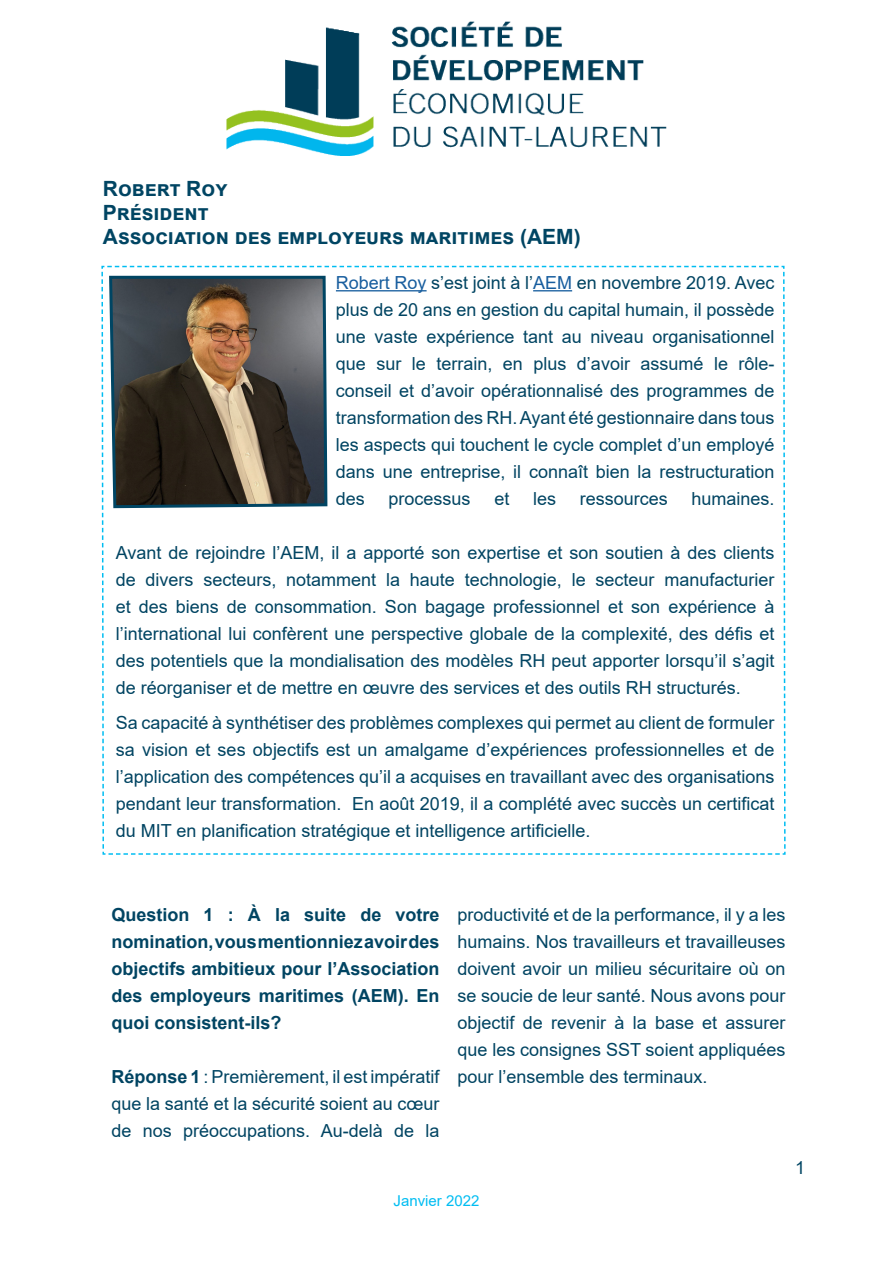
<style>
.page{position:relative;width:893px;height:1263px;background:#fff}
.page>*{position:absolute;margin:0;border:0;box-sizing:border-box;transform-origin:0 0}
.t1{font:700 21px "Arial";color:#004563}
.t2{font:18px/27px "Arial";color:#004462;text-align:justify}
.t3{font:700 18px/27px "Arial";color:#004462;text-align:justify}
.t4{font:18px "Arial";color:#004563}
.t5{font:15px "Arial";color:#00bdf2}
.s1{color:#175d9e}
.s2{font-weight:700}
</style>
<div class="page">
<img style="left:226px;top:21px;width:440px;height:134px">
<svg style="left:101px;top:265px;width:685px;height:590px"></svg>
<svg style="left:108px;top:274px;width:221px;height:236px;background:#5f5851"></svg>
<p class="t1" style="left:103px;top:174px;width:126px">Robert Roy</p>
<p class="t1" style="left:103px;top:198px;width:107px">Président</p>
<p class="t1" style="left:103px;top:222px;width:479px">Association des employeurs maritimes (AEM)</p>
<p class="t2" style="left:336px;top:269px;width:440px"><span class="s1">Robert Roy</span> s’est joint à l’<span class="s1">AEM</span> en novembre 2019. Avec plus de 20 ans en gestion du capital humain, il possède une vaste expérience tant au niveau organisationnel que sur le terrain, en plus d’avoir assumé le rôle&shy;conseil et d’avoir opérationnalisé des programmes de transformation des RH. Ayant été gestionnaire dans tous les aspects qui touchent le cycle complet d’un employé dans une entreprise, il connaît bien la restructuration des</p>
<p class="t2" style="left:389px;top:485px;width:84px">processus</p>
<p class="t2" style="left:494px;top:485px;width:17px">et</p>
<p class="t2" style="left:533px;top:485px;width:25px">les</p>
<p class="t2" style="left:580px;top:485px;width:90px">ressources</p>
<p class="t2" style="left:691px;top:485px;width:85px">humaines.</p>
<p class="t2" style="left:116px;top:539px;width:660px">Avant de rejoindre l’AEM, il a apporté son expertise et son soutien à des clients de divers secteurs, notamment la haute technologie, le secteur manufacturier et des biens de consommation. Son bagage professionnel et son expérience à l’international lui confèrent une perspective globale de la complexité, des défis et des potentiels que la mondialisation des modèles RH peut apporter lorsqu’il s’agit de réorganiser et de mettre en œuvre des services et des outils RH structurés.</p>
<p class="t2" style="left:116px;top:709px;width:660px">Sa capacité à synthétiser des problèmes complexes qui permet au client de formuler sa vision et ses objectifs est un amalgame d’expériences professionnelles et de l’application des compétences qu’il a acquises en travaillant avec des organisations pendant leur transformation. En août 2019, il a complété avec succès un certificat du MIT en planification stratégique et intelligence artificielle.</p>
<p class="t3" style="left:111px;top:901px;width:330px">Question 1 : À la suite de votre nomination, vous mentionniez avoir des objectifs ambitieux pour l’Association des employeurs maritimes (AEM). En quoi consistent-ils?</p>
<p class="t2" style="left:111px;top:1063px;width:330px"><span class="s2">Réponse 1</span> : Premièrement, il est impératif que la santé et la sécurité soient au cœur de nos préoccupations. Au-delà de la</p>
<p class="t2" style="left:457px;top:901px;width:330px">productivité et de la performance, il y a les humains. Nos travailleurs et travailleuses doivent avoir un milieu sécuritaire où on se soucie de leur santé. Nous avons pour objectif de revenir à la base et assurer que les consignes SST soient appliquées pour l’ensemble des terminaux.</p>
<p class="t5" style="left:394px;top:1190px;width:87px">Janvier 2022</p>
<p class="t4" style="left:795px;top:1155px;width:12px">1</p>
</div>
